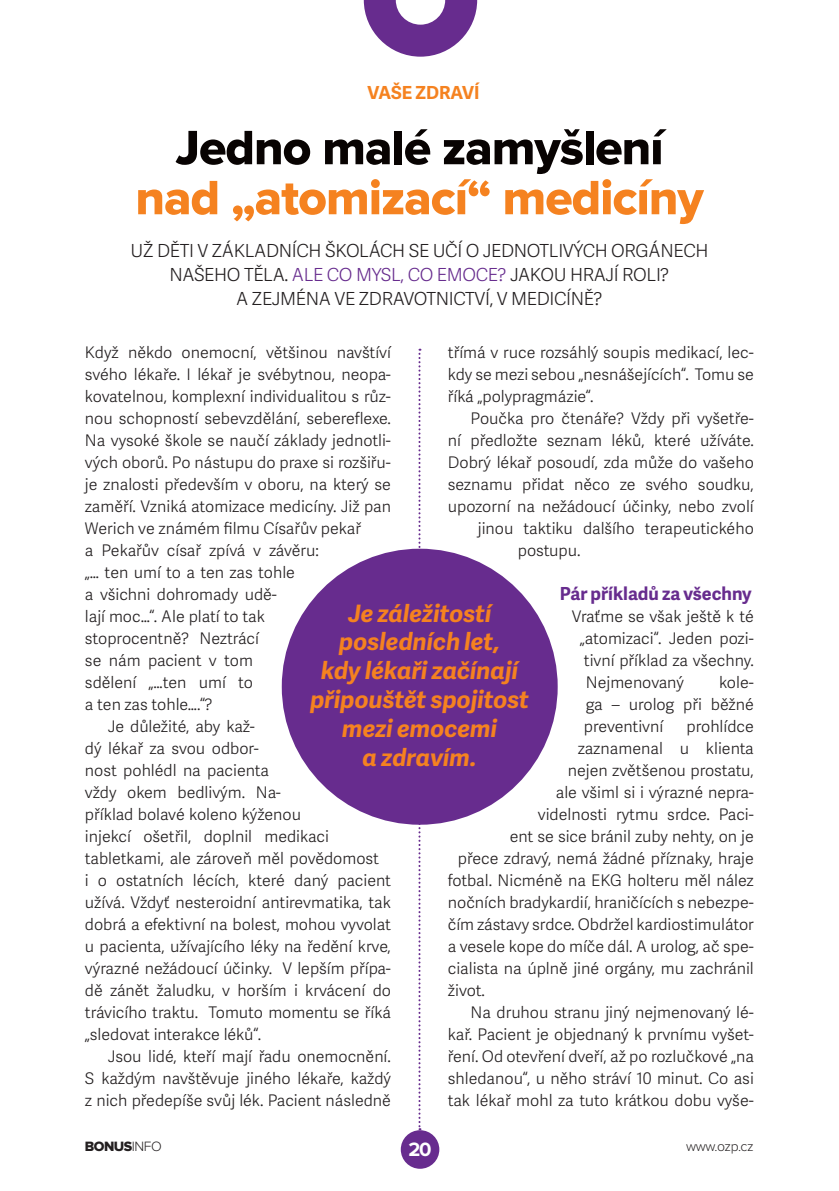
<style>
.page{position:relative;width:839px;height:1191px;background:#fff}
.page>*{position:absolute;margin:0;border:0;box-sizing:border-box;transform-origin:0 0}
.t1{font:50px/50px "Proxima Nova Extrabld";letter-spacing:-.02em;color:#f58220;text-align:center}
.t2{font:italic 700 24px/28.8px "Adelle Sans";color:#f58220;text-align:center}
.t3{font:700 20px "Proxima Nova";color:#fff}
.t4{font:300 18px "Adelle Sans";letter-spacing:-.02em;color:#231f20}
.t5{font:300 18px "Adelle Sans";letter-spacing:-.02em;color:#672c8e}
.t6{font:700 18px "Adelle Sans";color:#672c8e}
.t7{font:700 18px "Adelle Sans";color:#f58220}
.t8{font:300 16px/22px "Adelle Sans";color:#231f20;text-align:justify}
.t9{font:300 14px "Proxima Nova";letter-spacing:-.03em;color:#231f20}
.t10{font:14px "Proxima Nova Extrabld";letter-spacing:-.04em;color:#231f20}
.s1{color:#080302}
.s2{color:#231f20}
.s3{font-family:"Proxima Nova";font-weight:300}
</style>
<div class="page">
<svg style="left:418px;top:349px;width:2px;height:781px"></svg>
<div style="left:401px;top:1130px;width:38px;height:38px;background:#672c8e;border-radius:50%"></div>
<svg style="left:364px;top:0;width:113px;height:57px"></svg>
<div style="left:282px;top:548px;width:276px;height:276px;background:#672c8e;border-radius:50%"></div>
<p class="t7" style="left:368px;top:79px;width:114px">vaše zdraví</p>
<p class="t1" style="left:135px;top:124px;width:570px"><span class="s1">Jedno malé zamyšlení </span>nad „atomizací“ medicíny</p>
<p class="t4" style="left:131px;top:238px;width:137px">Už d ěti v základn</p>
<p class="t4" style="left:292px;top:238px;width:203px">ích školách se učí o jednot</p>
<p class="t4" style="left:549px;top:238px;width:124px">livých orgánec</p>
<p class="t4" style="left:695px;top:238px;width:15px">h</p>
<p class="t5" style="left:169px;top:262px;width:362px"><span class="s2">našeho těla.</span> Ale CO MYSL, CO EMOCE? <span class="s2">Jakou</span></p>
<p class="t4" style="left:570px;top:262px;width:101px">hraj í roli?</p>
<p class="t4" style="left:236px;top:286px;width:37px">A zejm</p>
<p class="t4" style="left:296px;top:286px;width:108px">éna ve zdravotnictv</p>
<p class="t4" style="left:485px;top:286px;width:38px">í, v medic</p>
<p class="t4" style="left:566px;top:286px;width:38px">ín ě?</p>
<p class="t8" style="left:85px;top:341px;width:308px">Když někdo onemocní, většinou navštíví</p>
<p class="t8" style="left:85px;top:363px;width:308px">svého lékaře. I lékař je svébytnou, neopa-</p>
<p class="t8" style="left:85px;top:385px;width:308px">kovatelnou, komplexní individualitou s růz-</p>
<p class="t8" style="left:85px;top:407px;width:307px">nou schopností sebevzdělání, sebereflexe.</p>
<p class="t8" style="left:85px;top:429px;width:308px">Na vysoké škole se naučí základy jednotli-</p>
<p class="t8" style="left:85px;top:451px;width:307px">vých oborů. Po nástupu do praxe si rozšiřu-</p>
<p class="t8" style="left:85px;top:473px;width:307px">je znalosti především v oboru, na který se</p>
<p class="t8" style="left:85px;top:495px;width:308px">zaměří. Vzniká atomizace medicíny. Již pan</p>
<p class="t8" style="left:85px;top:517px;width:278px">Werich ve známém filmu Císařův pekař</p>
<p class="t8" style="left:85px;top:539px;width:235px">a Pekařův císař zpívá v závěru:</p>
<p class="t8" style="left:85px;top:561px;width:211px">„… ten umí to a ten zas tohle</p>
<p class="t8" style="left:85px;top:583px;width:193px">a všichni dohromady udě-</p>
<p class="t8" style="left:85px;top:605px;width:181px">lají moc…“. Ale platí to tak</p>
<p class="t8" style="left:85px;top:627px;width:176px">stoprocentně? Neztrácí</p>
<p class="t8" style="left:85px;top:649px;width:170px">se nám pacient v tom</p>
<p class="t8" style="left:85px;top:671px;width:169px">sdělení „…ten umí to</p>
<p class="t8" style="left:85px;top:693px;width:129px">a ten zas tohle….“?</p>
<p class="t8" style="left:108px;top:715px;width:149px">Je důležité, aby kaž-</p>
<p class="t8" style="left:85px;top:737px;width:175px">dý lékař za svou odbor-</p>
<p class="t8" style="left:85px;top:759px;width:185px">nost pohlédl na pacienta</p>
<p class="t8" style="left:85px;top:781px;width:197px">vždy okem bedlivým. Na-</p>
<p class="t8" style="left:85px;top:803px;width:217px">příklad bolavé koleno kýženou</p>
<p class="t8" style="left:85px;top:825px;width:245px">injekcí ošetřil, doplnil medikaci</p>
<p class="t8" style="left:85px;top:847px;width:295px">tabletkami, ale zároveň měl povědomost</p>
<p class="t8" style="left:85px;top:869px;width:308px">i o ostatních lécích, které daný pacient</p>
<p class="t8" style="left:85px;top:891px;width:308px">užívá. Vždyť nesteroidní antirevmatika, tak</p>
<p class="t8" style="left:85px;top:913px;width:307px">dobrá a efektivní na bolest, mohou vyvolat</p>
<p class="t8" style="left:85px;top:935px;width:307px">u pacienta, užívajícího léky na ředění krve,</p>
<p class="t8" style="left:85px;top:957px;width:308px">výrazné nežádoucí účinky. V lepším přípa-</p>
<p class="t8" style="left:85px;top:979px;width:308px">dě zánět žaludku, v horším i krvácení do</p>
<p class="t8" style="left:85px;top:1001px;width:307px">trávicího traktu. Tomuto momentu se říká</p>
<p class="t8" style="left:85px;top:1023px;width:178px">„sledovat interakce léků“.</p>
<p class="t8" style="left:108px;top:1045px;width:285px">Jsou lidé, kteří mají řadu onemocnění.</p>
<p class="t8" style="left:85px;top:1067px;width:308px">S každým navštěvuje jiného lékaře, každý</p>
<p class="t8" style="left:85px;top:1089px;width:307px">z nich předepíše svůj lék. Pacient následně</p>
<p class="t8" style="left:448px;top:341px;width:307px">třímá v ruce rozsáhlý soupis medikací, lec-</p>
<p class="t8" style="left:448px;top:363px;width:307px">kdy se mezi sebou „nesnášejících“. Tomu se</p>
<p class="t8" style="left:448px;top:385px;width:147px">říká „polypragmázie“.</p>
<p class="t8" style="left:470px;top:407px;width:285px">Poučka pro čtenáře? Vždy při vyšetře-</p>
<p class="t8" style="left:448px;top:429px;width:307px">ní předložte seznam léků, které užíváte.</p>
<p class="t8" style="left:448px;top:451px;width:308px">Dobrý lékař posoudí, zda může do vašeho</p>
<p class="t8" style="left:448px;top:473px;width:307px">seznamu přidat něco ze svého soudku,</p>
<p class="t8" style="left:448px;top:495px;width:308px">upozorní na nežádoucí účinky, nebo zvolí</p>
<p class="t8" style="left:478px;top:517px;width:277px">jinou taktiku dalšího terapeutického</p>
<p class="t8" style="left:518px;top:539px;width:64px">postupu.</p>
<p class="t6" style="left:560px;top:580px;width:193px">Pár příkladů za všechny</p>
<p class="t8" style="left:572px;top:605px;width:183px">Vraťme se však ještě k té</p>
<p class="t8" style="left:580px;top:627px;width:175px">„atomizaci“. Jeden pozi-</p>
<p class="t8" style="left:584px;top:649px;width:171px">tivní příklad za všechny.</p>
<p class="t8" style="left:586px;top:671px;width:100px">Nejmenovaný</p>
<p class="t2" style="left:310px;top:598px;width:220px">Je záležitostí posledních let,<br>kdy lékaři začínají připouštět spojitost mezi emocemi<br>a zdravím.</p>
<p class="t8" style="left:584px;top:671px;width:172px;text-indent:135px">kole&shy;ga – urolog při běžné preventivní</p>
<p class="t8" style="left:686px;top:715px;width:69px">prohlídce</p>
<p class="t8" style="left:578px;top:737px;width:177px">zaznamenal u klienta</p>
<p class="t8" style="left:568px;top:759px;width:187px">nejen zvětšenou prostatu,</p>
<p class="t8" style="left:556px;top:781px;width:199px">ale všiml si i výrazné nepra-</p>
<p class="t8" style="left:538px;top:803px;width:218px">videlnosti rytmu srdce. Paci-</p>
<p class="t8" style="left:510px;top:825px;width:245px">ent se sice bránil zuby nehty, on je</p>
<p class="t8" style="left:458px;top:847px;width:297px">přece zdravý, nemá žádné příznaky, hraje</p>
<p class="t8" style="left:448px;top:869px;width:307px">fotbal. Nicméně na EKG holteru měl nález</p>
<p class="t8" style="left:448px;top:891px;width:307px">nočních bradykardií, hraničících s nebezpe-</p>
<p class="t8" style="left:448px;top:913px;width:308px">čím zástavy srdce. Obdržel kardiostimulátor</p>
<p class="t8" style="left:448px;top:935px;width:307px">a vesele kope do míče dál. A urolog, ač spe-</p>
<p class="t8" style="left:448px;top:957px;width:307px">cialista na úplně jiné orgány, mu zachránil</p>
<p class="t8" style="left:448px;top:979px;width:39px">život.</p>
<p class="t8" style="left:470px;top:1001px;width:285px">Na druhou stranu jiný nejmenovaný lé-</p>
<p class="t8" style="left:448px;top:1023px;width:308px">kař. Pacient je objednaný k prvnímu vyšet-</p>
<p class="t8" style="left:448px;top:1045px;width:308px">ření. Od otevření dveří, až po rozlučkové „na</p>
<p class="t8" style="left:448px;top:1067px;width:308px">shledanou“, u něho stráví 10 minut. Co asi</p>
<p class="t8" style="left:448px;top:1089px;width:307px">tak lékař mohl za tuto krátkou dobu vyše-</p>
<p class="t10" style="left:85px;top:1138px;width:78px">bonus<span class="s3">info</span></p>
<p class="t3" style="left:408px;top:1140px;width:25px">20</p>
<p class="t9" style="left:686px;top:1140px;width:69px">www.ozp.cz</p>
</div>
